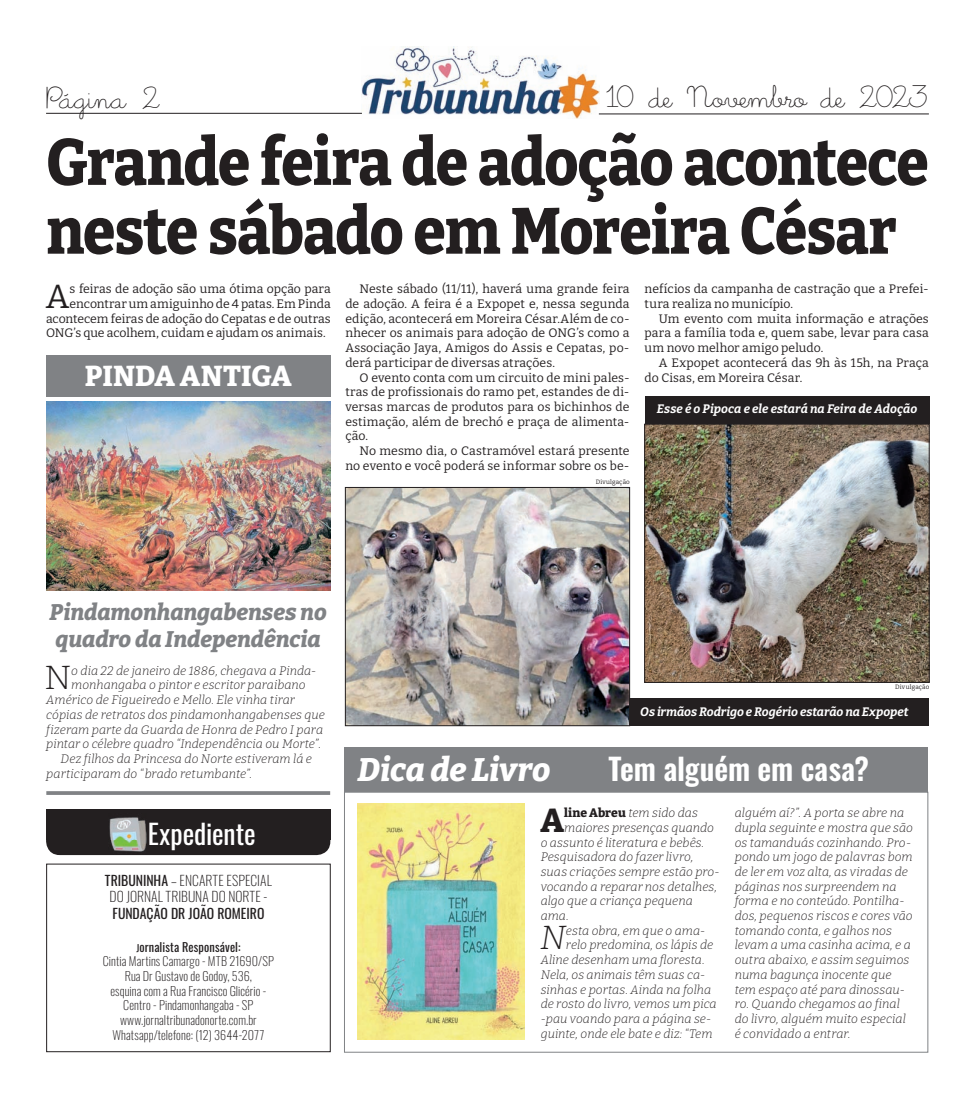
<style>
.page{position:relative;width:975px;height:1099px;background:#fff}
.page>*{position:absolute;margin:0;border:0;box-sizing:border-box;transform-origin:0 0}
.t1{font:800 65px/68.8px "Bitter";letter-spacing:-.02em;color:#231f20;scale:.9 1}
.t2{font:300 33.38px "Bitter";color:#231f20}
.t3{font:italic 300 33.38px "Bitter";color:#231f20}
.t4{font:33.25px "Bitter";color:#231f20}
.t5{font:800 33px "Bitter";color:#231f20}
.t6{font:italic 800 32.5px "Bitter";letter-spacing:-.01em;color:#fff}
.t7{font:31.25px "Little Days Alt";letter-spacing:-.03em;color:#231f20}
.t8{font:600 30px "Oswald";letter-spacing:-.005em;color:#fff}
.t9{font:800 28.75px "Bitter";color:#fff}
.t10{font:27.5px "Oswald";color:#fff}
.t11{font:italic 800 22.5px/27px "Bitter";letter-spacing:-.01em;color:#808285}
.t12{font:200 13.75px/16.5px "Oswald";letter-spacing:.005em;color:#231f20;text-align:center}
.t13{font:13.75px "Oswald";color:#231f20}
.t14{font:italic 300 12.25px/14.8px "Bitter";color:#231f20}
.t15{font:12.25px/14.8px "Bitter";letter-spacing:.005em;color:#231f20;text-align:justify}
.t16{font:200 12.25px/14.8px "Oswald";letter-spacing:.01em;color:#231f20;text-align:center}
.t17{font:italic 700 12.25px "Bitter";color:#fff}
.t18{font:6.25px "Bitter";letter-spacing:.025em;color:#231f20}
.s1{font-weight:400}
.s2{font-weight:400;font-size:9.75px}
.s3{font-weight:800;font-style:normal}
</style>
<div class="page">
<img style="left:362px;top:47px;width:237px;height:71px">
<hr style="left:46px;top:113px;width:316px;height:1px;background:#231f20">
<hr style="left:599px;top:114px;width:329px;height:1px;background:#231f20">
<div style="left:46px;top:809px;width:284px;height:30px;background:#231f20"></div>
<div style="left:46px;top:824px;width:284px;height:31px;background:#231f20;border-radius:14px"></div>
<img style="left:109px;top:817px;width:37px;height:35px">
<div style="left:344px;top:747px;width:583px;height:45px;background:#808285"></div>
<div style="left:344px;top:792px;width:583px;height:260px;border:1px solid #808285"></div>
<div style="left:46px;top:355px;width:285px;height:41px;background:#808285"></div>
<img style="left:46px;top:401px;width:284px;height:189px">
<hr style="left:46px;top:791px;width:284px;height:4px;background:#898b8e">
<img style="left:357px;top:803px;width:167px;height:236px">
<img style="left:347px;top:489px;width:280px;height:234px">
<div style="left:345px;top:487px;width:284px;height:238px;border:1px solid #231f20"></div>
<div style="left:629px;top:698px;width:299px;height:27px;background:#231f20"></div>
<img style="left:646px;top:426px;width:281px;height:254px">
<div style="left:644px;top:424px;width:285px;height:258px;border:1px solid #231f20"></div>
<div style="left:644px;top:396px;width:285px;height:28px;background:#231f20"></div>
<h3 class="t7" style="left:46px;top:82px;width:116px">Página 2</h3>
<h3 class="t7" style="left:605px;top:81px;width:324px">10 de Novembro de 2023</h3>
<h1 class="t1" style="left:46px;top:126px;width:981px">Grande feira de adoção acontece neste sábado em Moreira César</h1>
<h3 class="t4" style="left:46px;top:275px;width:25px">A</h3>
<p class="t15" style="left:70px;top:281px;width:263px">s feiras de adoção são uma ótima opção para</p>
<p class="t15" style="left:345px;top:281px;width:286px;text-indent:14px">Neste sábado (11/11), haverá uma grande feira de adoção. A feira é a Expopet e, nessa segunda edição, acontecerá em Moreira César.Além de co&shy;nhecer os animais para adoção de ONG’s como a Associação Jaya, Amigos do Assis e Cepatas, po&shy;derá participar de diversas atrações.</p>
<p class="t15" style="left:345px;top:369px;width:286px;text-indent:14px">O evento conta com um circuito de mini pales&shy;tras de profissionais do ramo pet, estandes de di&shy;versas marcas de produtos para os bichinhos de estimação, além de brechó e praça de alimenta&shy;ção.</p>
<p class="t15" style="left:345px;top:443px;width:286px;text-align:right">No mesmo dia, o Castramóvel estará presente no evento e você poderá se informar sobre os be-</p>
<p class="t15" style="left:644px;top:281px;width:286px">nefícios da campanha de castração que a Prefei&shy;tura realiza no município.</p>
<p class="t15" style="left:644px;top:311px;width:286px;text-indent:14px">Um evento com muita informação e atrações para a família toda e, quem sabe, levar para casa um novo melhor amigo peludo.</p>
<p class="t15" style="left:644px;top:355px;width:286px;text-indent:14px">A Expopet acontecerá das 9h às 15h, na Praça do Cisas, em Moreira César.</p>
<p class="t15" style="left:70px;top:296px;width:263px">encontrar um amiguinho de 4 patas. Em Pinda</p>
<p class="t15" style="left:46px;top:311px;width:286px">acontecem feiras de adoção do Cepatas e de outras</p>
<p class="t15" style="left:46px;top:325px;width:281px">ONG’s que acolhem, cuidam e ajudam os animais.</p>
<h3 class="t9" style="left:85px;top:358px;width:208px">PINDA ANTIGA</h3>
<p class="t17" style="left:656px;top:401px;width:262px">Esse é o Pipoca e ele estará na Feira de Adoção</p>
<p class="t18" style="left:595px;top:478px;width:36px">Divulgação</p>
<h3 class="t11" style="left:50px;top:598px;width:279px">Pindamonhangabenses no quadro da Independência</h3>
<h2 class="t2" style="left:44px;top:656px;width:28px">N</h2>
<p class="t14" style="left:71px;top:662px;width:246px">o dia 22 de janeiro de 1886, chegava a Pinda-</p>
<p class="t14" style="left:71px;top:677px;width:236px">monhangaba o pintor e escritor paraibano</p>
<p class="t14" style="left:46px;top:692px;width:250px">Américo de Figueiredo e Mello. Ele vinha tirar</p>
<p class="t14" style="left:46px;top:707px;width:280px">cópias de retratos dos pindamonhangabenses que</p>
<p class="t14" style="left:46px;top:721px;width:278px">fizeram parte da Guarda de Honra de Pedro I para</p>
<p class="t14" style="left:46px;top:736px;width:276px">pintar o célebre quadro “Independência ou Morte”.</p>
<p class="t14" style="left:60px;top:751px;width:253px">Dez filhos da Princesa do Norte estiveram lá e</p>
<p class="t14" style="left:46px;top:765px;width:207px">participaram do “brado retumbante”.</p>
<h3 class="t10" style="left:148px;top:808px;width:110px">Expediente</h3>
<p class="t12" style="left:105px;top:870px;width:168px"><span class="s1">TRIBUNINHA</span> – ENCARTE ESPECIAL<br>DO JORNAL TRIBUNA DO NORTE -</p>
<p class="t13" style="left:112px;top:900px;width:153px">FUNDAÇÃO DR JOÃO ROMEIRO</p>
<p class="t16" style="left:103px;top:938px;width:173px"><span class="s2">J</span><span class="s1">ornalista Responsável:<br></span>Cintia Martins Camargo - MTB 21690/SP Rua Dr Gustavo de Godoy, 536,<br>esquina com a Rua Francisco Glicério - Centro - Pindamonhangaba - SP www.jornaltribunadonorte.com.br Whatsapp/telefone: (12) 3644-2077</p>
<p class="t18" style="left:895px;top:683px;width:36px">Divulgação</p>
<h3 class="t6" style="left:357px;top:748px;width:194px">Dica de Livro</h3>
<p class="t17" style="left:640px;top:704px;width:270px">Os irmãos Rodrigo e Rogério estarão na Expopet</p>
<h3 class="t8" style="left:608px;top:742px;width:262px">Tem alguém em casa?</h3>
<h3 class="t5" style="left:540px;top:799px;width:25px">A</h3>
<p class="t14" style="left:564px;top:805px;width:135px"><span class="s3">line Abreu</span> tem sido das</p>
<p class="t14" style="left:564px;top:819px;width:151px">maiores presenças quando</p>
<p class="t14" style="left:540px;top:834px;width:165px">o assunto é literatura e bebês.</p>
<p class="t14" style="left:540px;top:849px;width:154px">Pesquisadora do fazer livro,</p>
<p class="t14" style="left:540px;top:864px;width:180px">suas criações sempre estão pro-</p>
<p class="t14" style="left:540px;top:878px;width:178px">vocando a reparar nos detalhes,</p>
<p class="t14" style="left:540px;top:893px;width:154px">algo que a criança pequena</p>
<p class="t14" style="left:540px;top:908px;width:30px">ama.</p>
<h2 class="t3" style="left:540px;top:916px;width:27px">N</h2>
<p class="t14" style="left:566px;top:922px;width:141px">esta obra, em que o ama-</p>
<p class="t14" style="left:566px;top:937px;width:149px">relo predomina, os lápis de</p>
<p class="t14" style="left:540px;top:952px;width:165px">Aline desenham uma floresta.</p>
<p class="t14" style="left:540px;top:966px;width:166px">Nela, os animais têm suas ca-</p>
<p class="t14" style="left:540px;top:981px;width:172px">sinhas e portas. Ainda na folha</p>
<p class="t14" style="left:540px;top:996px;width:178px">de rosto do livro, vemos um pica</p>
<p class="t14" style="left:540px;top:1011px;width:172px">-pau voando para a página se-</p>
<p class="t14" style="left:540px;top:1025px;width:173px">guinte, onde ele bate e diz: “Tem</p>
<p class="t14" style="left:734px;top:805px;width:180px">alguém aí?”. A porta se abre na dupla seguinte e mostra que são os tamanduás cozinhando. Pro&shy;pondo um jogo de palavras bom de ler em voz alta, as viradas de páginas nos surpreendem na forma e no conteúdo. Pontilha&shy;dos, pequenos riscos e cores vão tomando conta, e galhos nos levam a uma casinha acima, e a outra abaixo, e assim seguimos numa bagunça inocente que tem espaço até para dinossau&shy;ro. Quando chegamos ao final do livro, alguém muito especial é convidado a entrar.</p>
</div>
